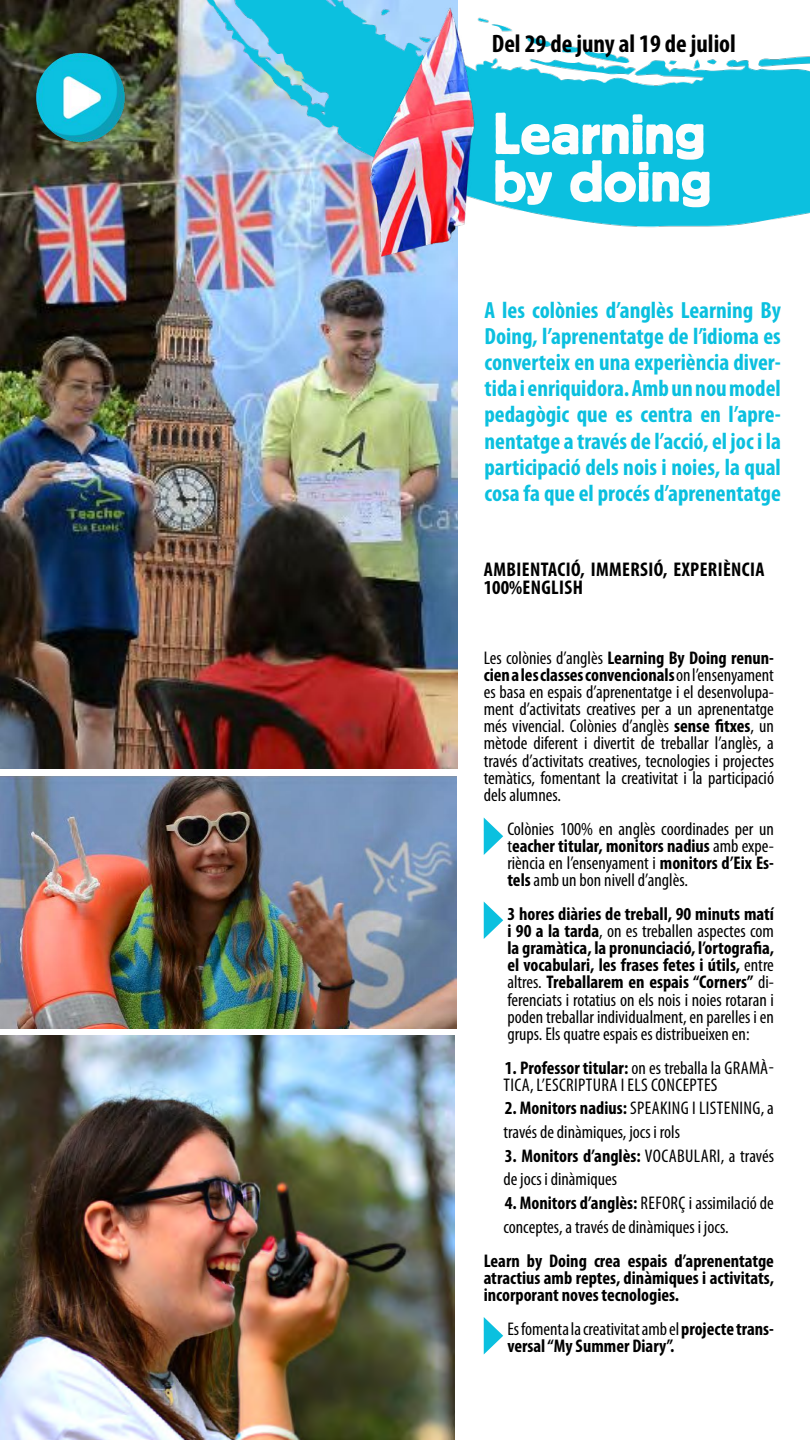
<style>
.page{position:relative;width:810px;height:1440px;background:#fff}
.page>*{position:absolute;margin:0;border:0;box-sizing:border-box;transform-origin:0 0}
.t1{font:58.88px/47.5px "Block Berthold BQ";color:#fdfdfd}
.t2{font:700 condensed 25.35px "Myriad Pro";color:#000}
.t3{font:700 condensed 23.48px/26.2px "Myriad Pro";color:#0bc0df;text-align:justify}
.t4{font:700 condensed 19.88px/18.5px "Myriad Pro";letter-spacing:.02em;color:#000}
.t5{font:condensed 18.38px/17.1px "Myriad Pro";color:#000;text-align:justify}
.t6{font:700 condensed 18.38px/17.1px "Myriad Pro";color:#000;text-align:justify}
.t7{font:condensed 18.38px/17.1px "Myriad Pro";letter-spacing:.02em;color:#000}
.s1{font-weight:700}
.s2{font-weight:400}
</style>
<div class="page">
<img style="left:0;top:208px;width:457px;height:525px">
<img style="left:0;top:1036px;width:454px;height:404px">
<img style="left:0;top:0;width:102px;height:208px">
<img style="left:102px;top:0;width:708px;height:246px">
<img style="left:323px;top:0;width:189px;height:258px">
<img style="left:0;top:733px;width:457px;height:295px">
<svg style="left:484px;top:818px;width:19px;height:37px"></svg>
<svg style="left:484px;top:902px;width:19px;height:37px"></svg>
<svg style="left:484px;top:1317px;width:19px;height:37px"></svg>
<h2 class="t2" style="left:492px;top:28px;width:246px">Del 29 de juny al 19 de juliol</h2>
<h1 class="t1" style="left:493px;top:111px;width:220px">Learning by doing</h1>
<p class="t3" style="left:484px;top:296px;width:298px">A les colònies d’anglès Learning By Doing, l’aprenentatge de l’idioma es converteix en una experiència diver&shy;tida i enriquidora. Amb un nou model pedagògic que es centra en l’apre&shy;nentatge a través de l’acció, el joc i la participació dels nois i noies, la qual cosa fa que el procés d’aprenentatge</p>
<p class="t4" style="left:484px;top:560px;width:282px">AMBIENTACIÓ, IMMERSIÓ, EXPERIÈNCIA<br>100%ENGLISH</p>
<p class="t5" style="left:484px;top:649px;width:292px">Les colònies d’anglès <span class="s1">Learning By Doing renun&shy;cien a les classes convencionals</span> on l’ensenyament es basa en espais d’aprenentatge i el desenvolupa&shy;ment d’activitats creatives per a un aprenentatge més vivencial. Colònies d’anglès <span class="s1">sense fitxes</span>, un mètode diferent i divertit de treballar l’anglès, a través d’activitats creatives, tecnologies i projectes temàtics, fomentant la creativitat i la participació dels alumnes.</p>
<p class="t5" style="left:507px;top:820px;width:268px;text-indent:-24px">• Colònies 100% en anglès coordinades per un t<span class="s1">eacher titular, monitors nadius</span> amb expe&shy;riència en l’ensenyament i <span class="s1">monitors d’Eix Es&shy;tels</span> amb un bon nivell d’anglès.</p>
<p class="t5" style="left:507px;top:905px;width:268px;text-indent:-24px"><span class="s1">• 3 hores diàries de treball, 90 minuts matí i 90 a la tarda</span>, on es treballen aspectes com <span class="s1">la gramàtica, la pronunciació, l’ortografia, el vocabulari, les frases fetes i útils,</span> entre altres. <span class="s1">Treballarem en espais “Corners”</span> di&shy;ferenciats i rotatius on els nois i noies rotaran i poden treballar individualment, en parelles i en grups. Els quatre espais es distribueixen en:</p>
<p class="t7" style="left:504px;top:1059px;width:272px"><span class="s1">1. Professor titular:</span> on es treballa la GRAMÀ-<br>TICA, L’ESCRIPTURA I ELS CONCEPTES</p>
<p class="t5" style="left:503px;top:1096px;width:272px;line-height:23.6px"><span class="s1">2. Monitors nadius:</span>SPEAKING I LISTENING, a través de dinàmiques, jocs i rols</p>
<p class="t5" style="left:503px;top:1144px;width:272px;line-height:23.6px"><span class="s1">3. Monitors d’anglès:</span> VOCABULARI, a través de jocs i dinàmiques</p>
<p class="t5" style="left:503px;top:1191px;width:272px;line-height:23.6px"><span class="s1">4. Monitors d’anglès:</span> REFORÇ i assimilació de conceptes, a través de dinàmiques i jocs.</p>
<p class="t6" style="left:484px;top:1252px;width:292px">Learn by Doing crea espais d’aprenentatge atractius amb reptes, dinàmiques i activitats, incorporant noves tecnologies.</p>
<p class="t6" style="left:507px;top:1320px;width:268px;text-indent:-24px"><span class="s2">• Es fomenta la creativitat amb el</span> projecte trans&shy;versal “My Summer Diary”.</p>
</div>
